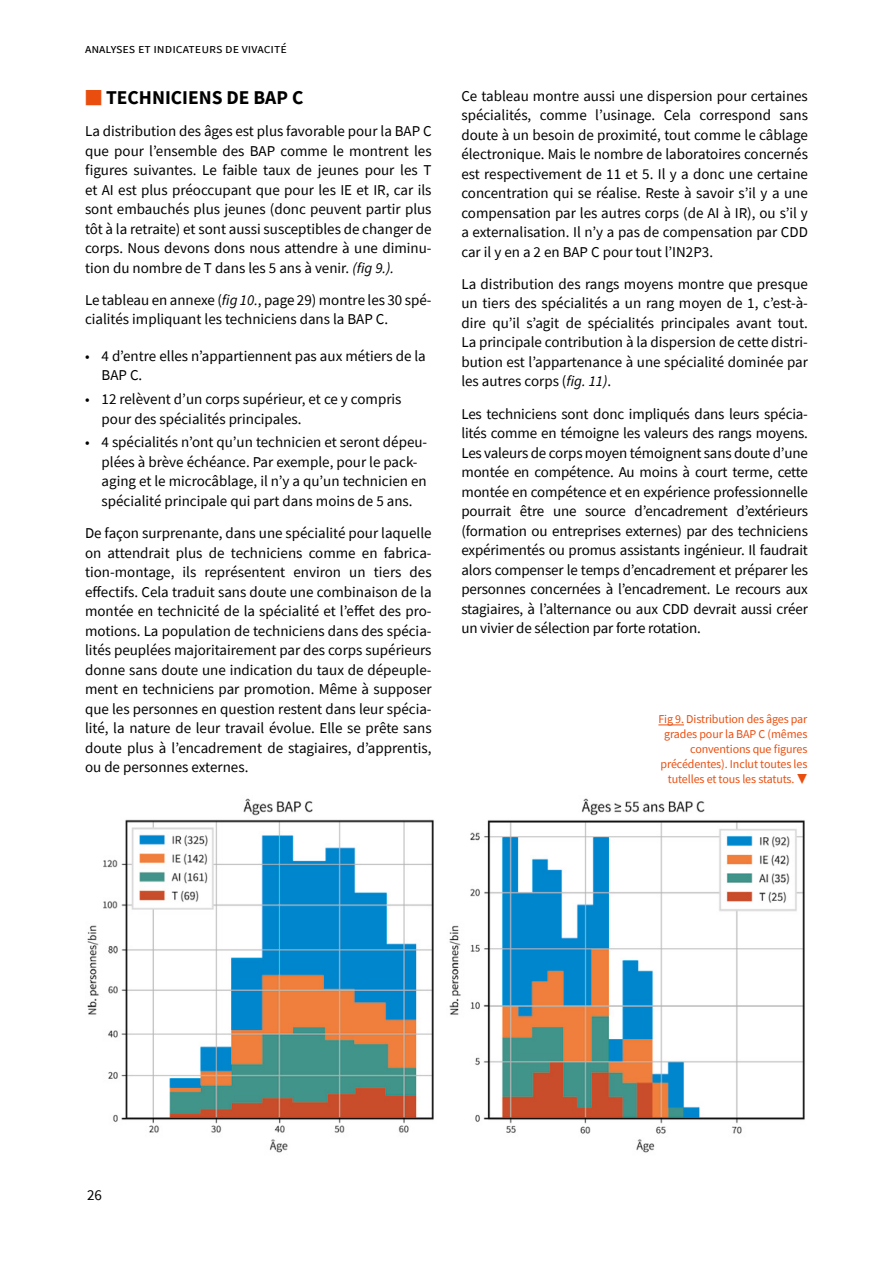
<style>
.page{position:relative;width:893px;height:1263px;background:#fff}
.page>*{position:absolute;margin:0;border:0;box-sizing:border-box;transform-origin:0 0}
.t1{font:700 19.5px "Source Sans Pro";color:#000}
.t2{font:15px/19.5px "Source Sans Pro";color:#000;text-align:justify}
.t3{font:13.5px "Source Sans Pro";color:#000}
.t4{font:12px/15px "Source Sans Pro";letter-spacing:-.01em;color:#e94e0f;text-align:right}
.s1{color:#e94e0f}
.s2{font-style:italic}
</style>
<div class="page">
<svg style="left:658px;top:724px;width:26px;height:1px"></svg>
<img style="left:87px;top:798px;width:347px;height:355px">
<img style="left:449px;top:798px;width:356px;height:355px">
<p class="t3" style="left:85px;top:40px;width:203px">analyses et indicateurs de vivacité</p>
<h1 class="t1" style="left:85px;top:84px;width:220px"><span class="s1">■</span> TECHNICIENS DE BAP C</h1>
<p class="t2" style="left:85px;top:121px;width:348px">La distribution des âges est plus favorable pour la BAP C que pour l’ensemble des BAP comme le montrent les figures suivantes. Le faible taux de jeunes pour les T et AI est plus préoccupant que pour les IE et IR, car ils sont embauchés plus jeunes (donc peuvent partir plus tôt à la retraite) et sont aussi susceptibles de changer de corps. Nous devons dons nous attendre à une diminu&shy;tion du nombre de T dans les 5 ans à venir. <span class="s2">(fig 9.).</span></p>
<p class="t2" style="left:85px;top:290px;width:348px">Le tableau en annexe (<span class="s2">fig 10.</span>, page 29) montre les 30 spé&shy;cialités impliquant les techniciens dans la BAP C.</p>
<p class="t2" style="left:102px;top:346px;width:326px;text-indent:-16px">• 4 d’entre elles n’appartiennent pas aux métiers de la<br>BAP C.</p>
<p class="t2" style="left:102px;top:389px;width:302px;text-indent:-16px">• 12 relèvent d’un corps supérieur, et ce y compris pour des spécialités principales.</p>
<p class="t2" style="left:102px;top:433px;width:327px;text-align:left;text-indent:-16px">• 4 spécialités n’ont qu’un technicien et seront dépeu&shy;plées à brève échéance. Par exemple, pour le pack&shy;aging et le microcâblage, il n’y a qu’un technicien en spécialité principale qui part dans moins de 5 ans.</p>
<p class="t2" style="left:85px;top:523px;width:348px">De façon surprenante, dans une spécialité pour laquelle on attendrait plus de techniciens comme en fabrica&shy;tion-montage, ils représentent environ un tiers des effectifs. Cela traduit sans doute une combinaison de la montée en technicité de la spécialité et l’effet des pro&shy;motions. La population de techniciens dans des spécia&shy;lités peuplées majoritairement par des corps supérieurs donne sans doute une indication du taux de dépeuple&shy;ment en techniciens par promotion. Même à supposer que les personnes en question restent dans leur spécia&shy;lité, la nature de leur travail évolue. Elle se prête sans doute plus à l’encadrement de stagiaires, d’apprentis, ou de personnes externes.</p>
<p class="t2" style="left:461px;top:86px;width:348px">Ce tableau montre aussi une dispersion pour certaines spécialités, comme l’usinage. Cela correspond sans doute à un besoin de proximité, tout comme le câblage électronique. Mais le nombre de laboratoires concernés est respectivement de 11 et 5. Il y a donc une certaine concentration qui se réalise. Reste à savoir s’il y a une compensation par les autres corps (de AI à IR), ou s’il y a externalisation. Il n’y a pas de compensation par CDD car il y en a 2 en BAP C pour tout l’IN2P3.</p>
<p class="t2" style="left:461px;top:274px;width:348px">La distribution des rangs moyens montre que presque un tiers des spécialités a un rang moyen de 1, c’est-à&shy;dire qu’il s’agit de spécialités principales avant tout.<br>La principale contribution à la dispersion de cette distri&shy;bution est l’appartenance à une spécialité dominée par les autres corps (<span class="s2">fig. 11)</span>.</p>
<p class="t2" style="left:461px;top:404px;width:348px">Les techniciens sont donc impliqués dans leurs spécia&shy;lités comme en témoigne les valeurs des rangs moyens.<br>Les valeurs de corps moyen témoignent sans doute d’une montée en compétence. Au moins à court terme, cette montée en compétence et en expérience professionnelle pourrait être une source d’encadrement d’extérieurs (formation ou entreprises externes) par des techniciens expérimentés ou promus assistants ingénieur. Il faudrait alors compenser le temps d’encadrement et préparer les personnes concernées à l’encadrement. Le recours aux stagiaires, à l’alternance ou aux CDD devrait aussi créer un vivier de sélection par forte rotation.</p>
<p class="t4" style="left:658px;top:712px;width:150px">Fig 9. Distribution des âges par grades pour la BAP C (mêmes conventions que figures précédentes). Inclut toutes les tutelles et tous les statuts. ▼</p>
<p class="t2" style="left:87px;top:1185px;width:16px">26</p>
</div>
